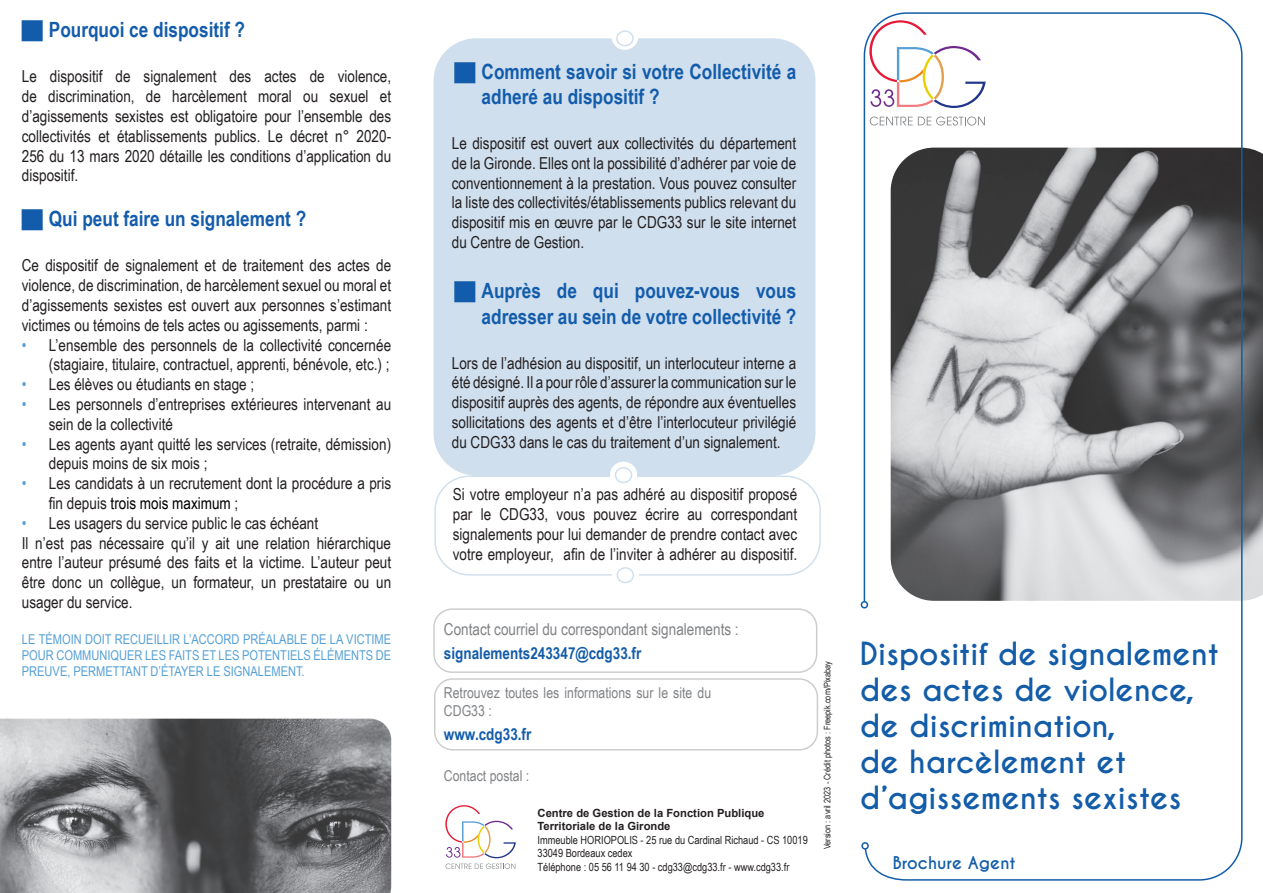
<style>
.page{position:relative;width:1263px;height:893px;background:#fff}
.page>*{position:absolute;margin:0;border:0;box-sizing:border-box;transform-origin:0 0}
.t1{font:700 30px/36px "Caviar Dreams";color:#135ca8}
.t2{font:700 21px/25.2px "Arial Narrow";color:#135cab}
.t3{font:16.5px/19.8px "Arial Narrow";color:#231f20;text-align:justify}
.t4{font:16.5px "Arial Narrow";color:#808285}
.TITRES_TABLEAU{font:700 16.5px "Arial Narrow";color:#135ca8}
.TITRES{font:700 16.5px "Caviar Dreams";color:#135ca8}
.t5{font:700 16.5px "Arial Narrow";color:#135cab}
.t6{font:15px/18px "Arial Narrow";color:#808285}
.t7{font:13.5px/16.2px "Arial Narrow";color:#56a0d5;text-align:justify}
.t8{font:11.25px "Arial Narrow";color:#231f20}
.t9{font:700 11.25px/13.5px "Arial";color:#231f20}
.t10{font:9px "Arial Narrow";color:#231f20}
.s1{color:#56a0d5}
.s2{color:#000001}
</style>
<div class="page">
<img style="left:1243px;top:148px;width:20px;height:453px">
<svg style="left:863px;top:12px;width:380px;height:869px"></svg>
<div style="left:861px;top:842px;width:8px;height:8px;border:2px solid #135ca8;border-radius:50%"></div>
<div style="left:861px;top:601px;width:7px;height:7px;border:2px solid #135ca8;border-radius:50%"></div>
<div style="left:433px;top:608px;width:384px;height:65px;border:2px solid #808285;border-radius:18px"></div>
<svg style="left:445px;top:805px;width:71px;height:64px"></svg>
<div style="left:434px;top:678px;width:384px;height:72px;border:2px solid #808285;border-radius:18px"></div>
<div style="left:434px;top:475px;width:387px;height:101px;border:2px solid #135ca8;border-radius:34px"></div>
<div style="left:433px;top:38px;width:382px;height:438px;background:#d0dfed"></div>
<div style="left:616px;top:30px;width:18px;height:16px;border:2px solid #135ca8;border-radius:50%"></div>
<div style="left:610px;top:462px;width:27px;height:26px;background:#fff;border-radius:50%"></div>
<div style="left:615px;top:467px;width:17px;height:16px;border:2px solid #135ca8;border-radius:50%"></div>
<div style="left:612px;top:562px;width:27px;height:26px;background:#fff;border-radius:50%"></div>
<div style="left:616px;top:567px;width:18px;height:16px;border:2px solid #135ca8;border-radius:50%"></div>
<img style="left:0;top:719px;width:391px;height:174px">
<svg style="left:455px;top:62px;width:21px;height:21px"></svg>
<svg style="left:455px;top:281px;width:21px;height:21px"></svg>
<p class="t2" style="left:49px;top:16px;width:198px">Pourquoi ce dispositif ?</p>
<p class="t3" style="left:22px;top:66px;width:371px">Le dispositif de signalement des actes de violence, de discrimination, de harcèlement moral ou sexuel et d’agissements sexistes est obligatoire pour l’ensemble des collectivités et établissements publics. Le décret n° 2020- 256 du 13 mars 2020 détaille les conditions d’application du dispositif.</p>
<p class="t2" style="left:49px;top:205px;width:259px">Qui peut faire un signalement ?</p>
<p class="t3" style="left:22px;top:255px;width:371px">Ce dispositif de signalement et de traitement des actes de violence, de discrimination, de harcèlement sexuel ou moral et d’agissements sexistes est ouvert aux personnes s’estimant victimes ou témoins de tels actes ou agissements, parmi :</p>
<p class="t3" style="left:22px;top:334px;width:371px;text-align:right"><span class="s1">•</span> L’ensemble des personnels de la collectivité concernée (stagiaire, titulaire, contractuel, apprenti, bénévole, etc.) ;</p>
<p class="t3" style="left:22px;top:374px;width:234px"><span class="s1">•</span> Les élèves ou étudiants en stage ;</p>
<p class="t3" style="left:49px;top:394px;width:344px;text-indent:-27px"><span class="s1">•</span> Les personnels d’entreprises extérieures intervenant au sein de la collectivité</p>
<p class="t3" style="left:49px;top:433px;width:344px;text-indent:-27px"><span class="s1">•</span> Les agents ayant quitté les services (retraite, démission) depuis moins de six mois ;</p>
<p class="t3" style="left:49px;top:473px;width:344px;text-indent:-27px"><span class="s1">•</span> Les candidats à un recrutement dont la procédure a pris fin depuis <span class="s2">trois mois maximum</span> ;</p>
<p class="t3" style="left:22px;top:512px;width:298px"><span class="s1">•</span> Les usagers du service public le cas échéant</p>
<p class="t3" style="left:22px;top:532px;width:371px">Il n’est pas nécessaire qu’il y ait une relation hiérarchique entre l’auteur présumé des faits et la victime. L’auteur peut être donc un collègue, un formateur, un prestataire ou un usager du service.</p>
<p class="t7" style="left:22px;top:631px;width:371px">LE TÉMOIN DOIT RECUEILLIR L’ACCORD PRÉALABLE DE LA VICTIME POUR COMMUNIQUER LES FAITS ET LES POTENTIELS ÉLÉMENTS DE PREUVE, PERMETTANT D’ÉTAYER LE SIGNALEMENT.</p>
<p class="t2" style="left:482px;top:58px;width:316px">Comment savoir si votre Collectivité a adheré au dispositif ?</p>
<p class="t3" style="left:452px;top:133px;width:346px">Le dispositif est ouvert aux collectivités du département de la Gironde. Elles ont la possibilité d’adhérer par voie de conventionnement à la prestation. Vous pouvez consulter la liste des collectivités/établissements publics relevant du dispositif mis en œuvre par le CDG33 sur le site internet du Centre de Gestion.</p>
<p class="t2" style="left:482px;top:277px;width:316px">Auprès de qui pouvez-vous vous adresser au sein de votre collectivité ?</p>
<p class="t3" style="left:452px;top:352px;width:346px">Lors de l’adhésion au dispositif, un interlocuteur interne a été désigné. Il a pour rôle d’assurer la communication sur le dispositif auprès des agents, de répondre aux éventuelles sollicitations des agents et d’être l’interlocuteur privilégié du CDG33 dans le cas du traitement d’un signalement.</p>
<p class="t3" style="left:453px;top:484px;width:346px">Si votre employeur n’a pas adhéré au dispositif proposé par le CDG33, vous pouvez écrire au correspondant signalements pour lui demander de prendre contact avec votre employeur, afin de l’inviter à adhérer au dispositif.</p>
<p class="t4" style="left:444px;top:617px;width:296px">Contact courriel du correspondant signalements :</p>
<p class="TITRES_TABLEAU" style="left:444px;top:640px;width:199px">signalements243347@cdg33.fr</p>
<p class="t6" style="left:444px;top:683px;width:269px">Retrouvez toutes les informations sur le site du<br>CDG33 :</p>
<p class="t5" style="left:444px;top:721px;width:89px">www.cdg33.fr</p>
<p class="t6" style="left:444px;top:767px;width:87px">Contact postal :</p>
<p class="t9" style="left:538px;top:806px;width:228px">Centre de Gestion de la Fonction Publique<br>Territoriale de la Gironde</p>
<p class="t8" style="left:538px;top:831px;width:272px">Immeuble HORIOPOLIS - 25 rue du Cardinal Richaud - CS 10019</p>
<p class="t8" style="left:538px;top:845px;width:96px">33049 Bordeaux cedex</p>
<p class="t8" style="left:538px;top:858px;width:253px">Téléphone : 05 56 11 94 30 - cdg33@cdg33.fr - www.cdg33.fr</p>
<p class="t10" style="left:821px;top:849px;width:190px;rotate:-90deg">Version : avril 2023 - Crédit photos : Freepik.com/Pixabay</p>
<p class="t1" style="left:860px;top:637px;width:360px">Dispositif de signalement des actes de violence, de discrimination,<br>de harcèlement et d’agissements sexistes</p>
<p class="TITRES" style="left:893px;top:853px;width:124px">Brochure Agent</p>
</div>
